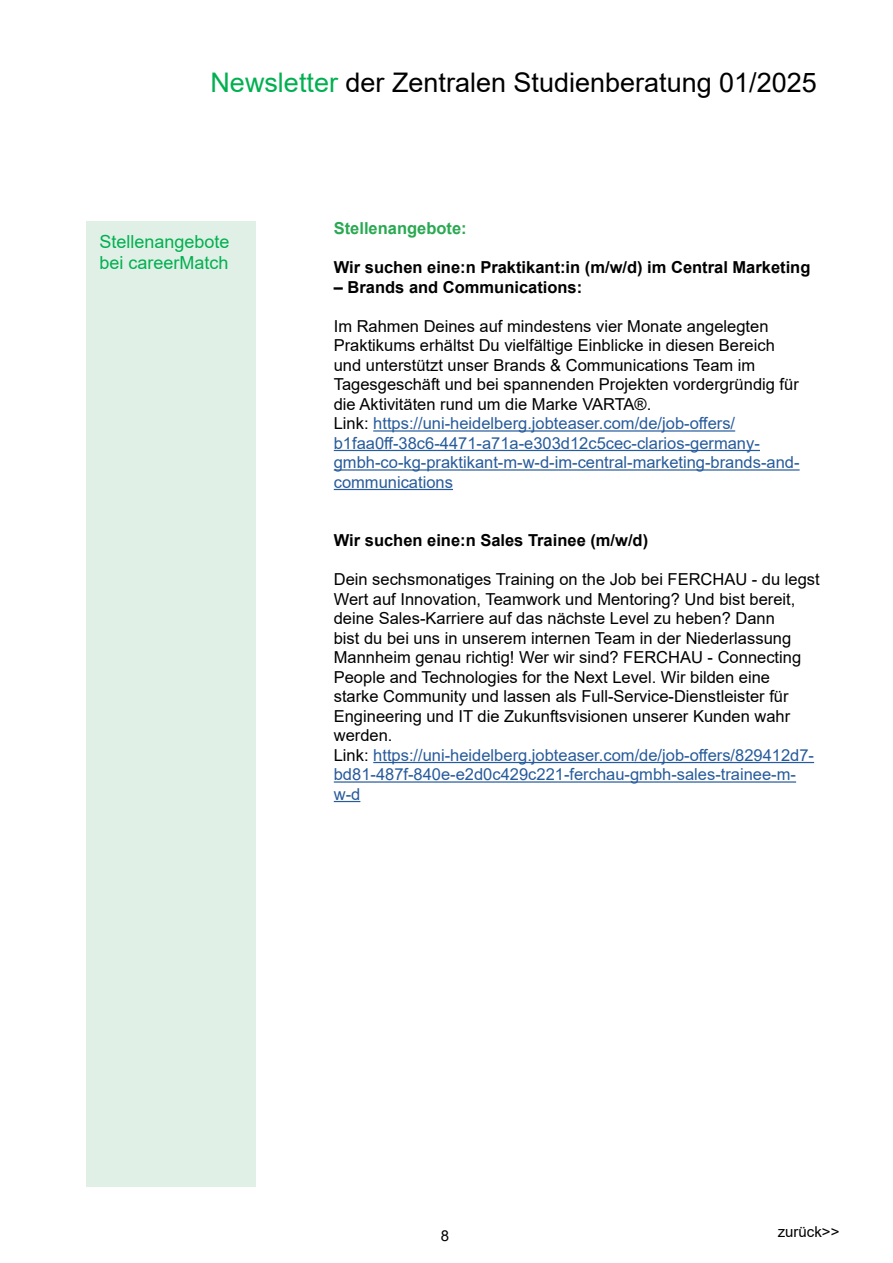
<style>
.page{position:relative;width:893px;height:1263px;background:#fff}
.page>*{position:absolute;margin:0;border:0;box-sizing:border-box;transform-origin:0 0}
.t1{font:27px "Arial";color:#000}
.t2{font:18px/21px "Arial";color:#00b050}
.t3{font:16.5px/19.5px "Arial";color:#000}
.t4{font:700 16.5px "Arial";color:#000}
.t5{font:700 16.5px "Arial";color:#29a951}
.t6{font:15px "Arial";color:#000}
.s1{color:#00b050}
.s2{color:#275b9b}
</style>
<div class="page">
<div style="left:86px;top:221px;width:170px;height:965px;background:#e1f0e6"></div>
<hr style="left:373px;top:430px;width:362px;height:2px;background:#275b9b">
<hr style="left:334px;top:450px;width:426px;height:1px;background:#275b9b">
<hr style="left:334px;top:469px;width:466px;height:2px;background:#275b9b">
<hr style="left:334px;top:489px;width:119px;height:1px;background:#275b9b">
<hr style="left:373px;top:762px;width:441px;height:1px;background:#275b9b">
<hr style="left:334px;top:781px;width:462px;height:2px;background:#275b9b">
<svg style="left:334px;top:801px;width:26px;height:1px"></svg>
<h1 class="t1" style="left:210px;top:64px;width:608px"><span class="s1">Newsletter</span> der Zentralen Studienberatung 01/2025</h1>
<p class="t2" style="left:99px;top:231px;width:132px">Stellenangebote bei careerMatch</p>
<p class="t5" style="left:334px;top:217px;width:134px">Stellenangebote:</p>
<p class="t4" style="left:334px;top:256px;width:478px">Wir suchen eine:n Praktikant:in (m/w/d) im Central Marketing</p>
<p class="t4" style="left:334px;top:275px;width:250px">– Brands and Communications:</p>
<p class="t3" style="left:334px;top:316px;width:467px">Im Rahmen Deines auf mindestens vier Monate angelegten Praktikums erhältst Du vielfältige Einblicke in diesen Bereich und unterstützt unser Brands &amp; Communications Team im Tagesgeschäft und bei spannenden Projekten vordergründig für die Aktivitäten rund um die Marke VARTA®.<br>Link: <span class="s2">https://uni-heidelberg.jobteaser.com/de/job-offers/ b1faa0ff-38c6-4471-a71a-e303d12c5cec-clarios-germany&shy;gmbh-co-kg-praktikant-m-w-d-im-central-marketing-brands-and&shy;communications</span></p>
<p class="t4" style="left:334px;top:529px;width:316px">Wir suchen eine:n Sales Trainee (m/w/d)</p>
<p class="t3" style="left:334px;top:570px;width:487px">Dein sechsmonatiges Training on the Job bei FERCHAU - du legst Wert auf Innovation, Teamwork und Mentoring? Und bist bereit, deine Sales-Karriere auf das nächste Level zu heben? Dann<br>bist du bei uns in unserem internen Team in der Niederlassung Mannheim genau richtig! Wer wir sind? FERCHAU - Connecting People and Technologies for the Next Level. Wir bilden eine<br>starke Community und lassen als Full-Service-Dienstleister für Engineering und IT die Zukunftsvisionen unserer Kunden wahr werden.<br>Link: <span class="s2">https://uni-heidelberg.jobteaser.com/de/job-offers/829412d7- bd81-487f-840e-e2d0c429c221-ferchau-gmbh-sales-trainee-m&shy;w-d</span></p>
<p class="t6" style="left:441px;top:1225px;width:10px">8</p>
<p class="t6" style="left:778px;top:1221px;width:63px">zurück&gt;&gt;</p>
</div>
